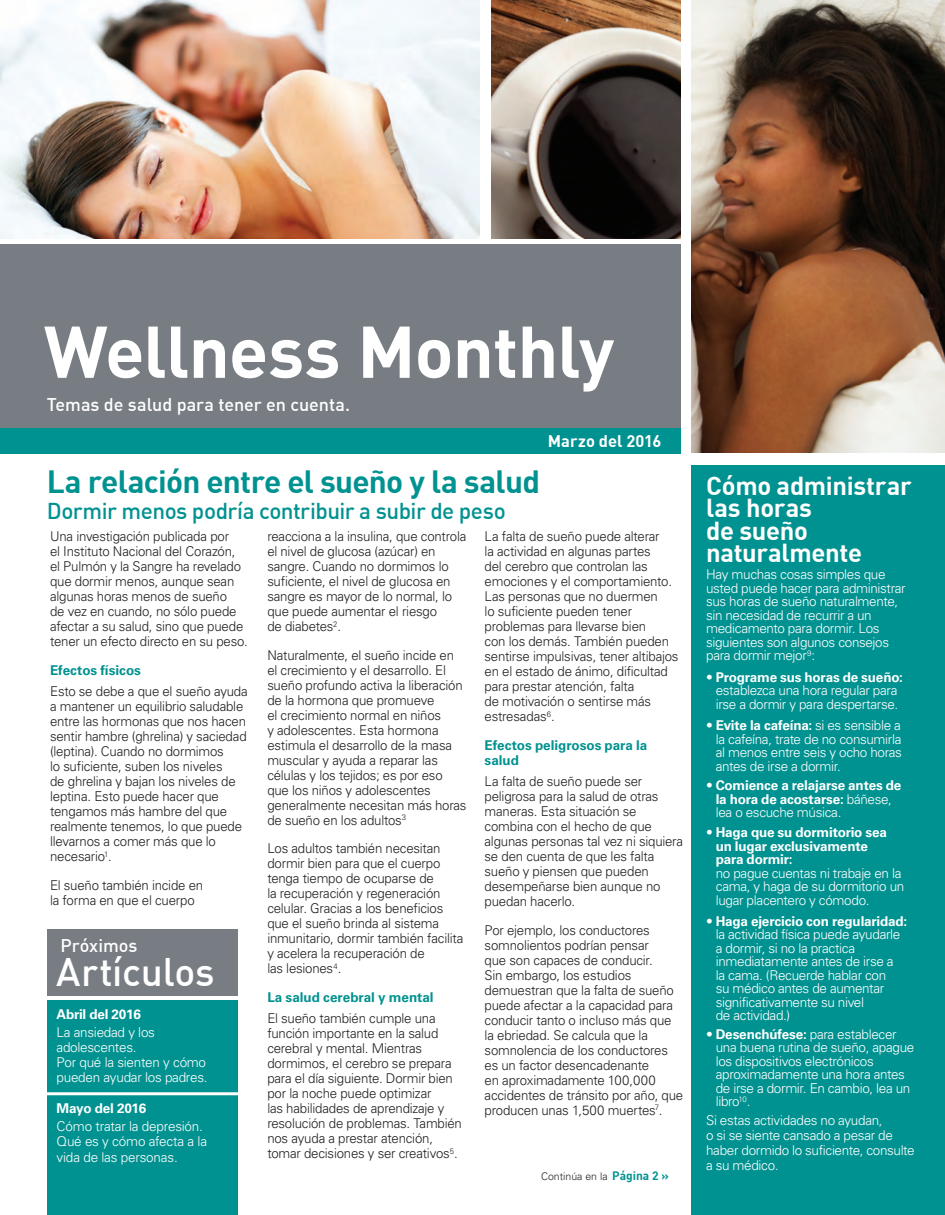
<style>
.page{position:relative;width:945px;height:1215px;background:#fff}
.page>*{position:absolute;margin:0;border:0;box-sizing:border-box;transform-origin:0 0}
.t1{font:700 72px "DIN";letter-spacing:-.015em;color:#fff}
.t2{font:500 39px "DIN";letter-spacing:-.005em;color:#fff}
.t3{font:700 31.5px "DIN";letter-spacing:-.025em;color:#009290}
.t4{font:700 25.5px/22.5px "DIN";letter-spacing:-.015em;color:#fff}
.t5{font:500 22.5px "DIN";letter-spacing:-.025em;color:#009290}
.t6{font:500 18px "DIN";color:#fff}
.t7{font:700 16.5px "DIN";letter-spacing:.005em;color:#fff}
.t8{font:300 13.5px/15px "Univers LT Std";letter-spacing:-.015em;color:#231f20}
.t9{font:300 13.5px/13.5px "Univers LT Std";letter-spacing:-.025em;color:#fff}
.t10{font:700 13.5px/13.5px "Univers LT Std";letter-spacing:-.015em;color:#fff}
.t11{font:700 13.5px/15px "Univers LT Std";letter-spacing:-.005em;color:#009290}
.t12{font:300 10.5px "Univers LT Std";color:#231f20}
.s1{font-family:"DIN";font-weight:700;font-size:12px;color:#009290}
.s2{font-weight:700}
.s3{font-weight:300}
</style>
<div class="page">
<img style="left:492px;top:0;width:189px;height:238px">
<div style="left:0;top:244px;width:681px;height:209px;background:#787d83"></div>
<div style="left:0;top:428px;width:681px;height:25px;background:#009290"></div>
<div style="left:692px;top:465px;width:253px;height:750px;background:#009290"></div>
<img style="left:0;top:0;width:480px;height:238px">
<img style="left:692px;top:0;width:253px;height:453px">
<div style="left:47px;top:1001px;width:191px;height:214px;background:#009290"></div>
<div style="left:47px;top:929px;width:191px;height:67px;background:#787d83"></div>
<hr style="left:47px;top:1092px;width:191px;height:3px;background:#fff">
<h1 class="t1" style="left:44px;top:305px;width:572px">Wellness Monthly</h1>
<h3 class="t6" style="left:47px;top:393px;width:305px">Temas de salud para tener en cuenta.</h3>
<h3 class="t3" style="left:47px;top:461px;width:495px">La relación entre el sueño y la salud</h3>
<h3 class="t5" style="left:47px;top:496px;width:460px">Dormir menos podría contribuir a subir de peso</h3>
<p class="t7" style="left:548px;top:430px;width:115px">Marzo del 2016</p>
<p class="t8" style="left:50px;top:529px;width:199px">Una investigación publicada por<br>el Instituto Nacional del Corazón, el Pulmón y la Sangre ha revelado que dormir menos, aunque sean algunas horas menos de sueño<br>de vez en cuando, no sólo puede afectar a su salud, sino que puede tener un efecto directo en su peso.</p>
<p class="t11" style="left:50px;top:662px;width:92px">Efectos físicos</p>
<p class="t8" style="left:50px;top:684px;width:199px">Esto se debe a que el sueño ayuda a mantener un equilibrio saludable entre las hormonas que nos hacen sentir hambre (ghrelina) y saciedad (leptina). Cuando no dormimos<br>lo suficiente, suben los niveles<br>de ghrelina y bajan los niveles de leptina. Esto puede hacer que tengamos más hambre del que realmente tenemos, lo que puede llevarnos a comer más que lo necesario<sup>1</sup>.</p>
<p class="t8" style="left:50px;top:878px;width:155px">El sueño también incide en la forma en que el cuerpo</p>
<h3 class="t6" style="left:61px;top:934px;width:78px">Próximos</h3>
<h2 class="t2" style="left:56px;top:947px;width:160px">Artículos</h2>
<p class="t10" style="left:57px;top:1007px;width:86px">Abril del 2016</p>
<p class="t9" style="left:57px;top:1025px;width:153px;line-height:15px">La ansiedad y los adolescentes.<br>Por qué la sienten y cómo pueden ayudar los padres.</p>
<p class="t10" style="left:57px;top:1101px;width:91px">Mayo del 2016</p>
<p class="t9" style="left:57px;top:1119px;width:152px;line-height:15px">Cómo tratar la depresión.<br>Qué es y cómo afecta a la</p>
<p class="t9" style="left:57px;top:1151px;width:123px">vida de las personas.</p>
<p class="t8" style="left:267px;top:529px;width:201px">reacciona a la insulina, que controla el nivel de glucosa (azúcar) en sangre. Cuando no dormimos lo suficiente, el nivel de glucosa en sangre es mayor de lo normal, lo que puede aumentar el riesgo<br>de diabetes<sup>2</sup>.</p>
<p class="t8" style="left:267px;top:647px;width:201px">Naturalmente, el sueño incide en el crecimiento y el desarrollo. El sueño profundo activa la liberación de la hormona que promueve<br>el crecimiento normal en niños<br>y adolescentes. Esta hormona estimula el desarrollo de la masa muscular y ayuda a reparar las células y los tejidos; es por eso que los niños y adolescentes generalmente necesitan más horas de sueño en los adultos<sup>3</sup></p>
<p class="t8" style="left:267px;top:841px;width:198px">Los adultos también necesitan dormir bien para que el cuerpo tenga tiempo de ocuparse de<br>la recuperación y regeneración celular. Gracias a los beneficios que el sueño brinda al sistema inmunitario, dormir también facilita y acelera la recuperación de<br>las lesiones<sup>4</sup>.</p>
<p class="t11" style="left:267px;top:989px;width:168px">La salud cerebral y mental</p>
<p class="t8" style="left:267px;top:1011px;width:196px">El sueño también cumple una función importante en la salud cerebral y mental. Mientras dormimos, el cerebro se prepara para el día siguiente. Dormir bien por la noche puede optimizar<br>las habilidades de aprendizaje y resolución de problemas. También nos ayuda a prestar atención, tomar decisiones y ser creativos<sup>5</sup>.</p>
<p class="t8" style="left:485px;top:529px;width:195px">La falta de sueño puede alterar<br>la actividad en algunas partes<br>del cerebro que controlan las emociones y el comportamiento.<br>Las personas que no duermen<br>lo suficiente pueden tener problemas para llevarse bien<br>con los demás. También pueden sentirse impulsivas, tener altibajos en el estado de ánimo, dificultad para prestar atención, falta<br>de motivación o sentirse más estresadas<sup>6</sup>.</p>
<p class="t11" style="left:485px;top:737px;width:164px">Efectos peligrosos para la salud</p>
<p class="t8" style="left:485px;top:774px;width:200px">La falta de sueño puede ser peligrosa para la salud de otras maneras. Esta situación se combina con el hecho de que algunas personas tal vez ni siquiera se den cuenta de que les falta sueño y piensen que pueden desempeñarse bien aunque no puedan hacerlo.</p>
<p class="t8" style="left:485px;top:923px;width:200px">Por ejemplo, los conductores somnolientos podrían pensar<br>que son capaces de conducir.<br>Sin embargo, los estudios demuestran que la falta de sueño puede afectar a la capacidad para conducir tanto o incluso más que la ebriedad. Se calcula que la somnolencia de los conductores es un factor desencadenante<br>en aproximadamente 100,000 accidentes de tránsito por año, que producen unas 1,500 muertes<sup>7</sup>.</p>
<p class="t12" style="left:541px;top:1170px;width:129px">Continúa en la <span class="s1">Página 2 »</span></p>
<h3 class="t4" style="left:706px;top:473px;width:207px">Cómo administrar las horas<br>de sueño naturalmente</h3>
<p class="t9" style="left:706px;top:568px;width:201px">Hay muchas cosas simples que usted puede hacer para administrar sus horas de sueño naturalmente, sin necesidad de recurrir a un medicamento para dormir. Los siguientes son algunos consejos para dormir mejor<sup>9</sup>:</p>
<p class="t9" style="left:706px;top:670px;width:198px;text-align:center">• <span class="s2">Programe sus horas de sueño: </span>establezca una hora regular para irse a dormir y para despertarse.</p>
<p class="t9" style="left:716px;top:719px;width:188px;text-align:justify;text-indent:-10px">• <span class="s2">Evite la cafeína:</span> si es sensible a la cafeína, trate de no consumirla al menos entre seis y ocho horas antes de irse a dormir.</p>
<p class="t10" style="left:716px;top:779px;width:187px;text-indent:-10px"><span class="s3">•</span> Comience a relajarse antes de la hora de acostarse: <span class="s3">báñese, lea o escuche música.</span></p>
<p class="t10" style="left:716px;top:826px;width:173px;text-indent:-10px"><span class="s3">•</span> Haga que su dormitorio sea un lugar exclusivamente para dormir:</p>
<p class="t9" style="left:716px;top:866px;width:190px">no pague cuentas ni trabaje en la cama, y haga de su dormitorio un lugar placentero y cómodo.</p>
<p class="t9" style="left:716px;top:914px;width:193px;text-indent:-10px">• <span class="s2">Haga ejercicio con regularidad: </span>la actividad física puede ayudarle a dormir, si no la practica inmediatamente antes de irse a<br>la cama. (Recuerde hablar con<br>su médico antes de aumentar significativamente su nivel<br>de actividad.)</p>
<p class="t9" style="left:716px;top:1027px;width:200px;text-indent:-10px">• <span class="s2">Desenchúfese:</span> para establecer una buena rutina de sueño, apague los dispositivos electrónicos aproximadamente una hora antes de irse a dormir. En cambio, lea un libro<sup>10</sup>.</p>
<p class="t9" style="left:706px;top:1112px;width:210px;line-height:15px">Si estas actividades no ayudan,<br>o si se siente cansado a pesar de haber dormido lo suficiente, consulte a su médico.</p>
</div>
